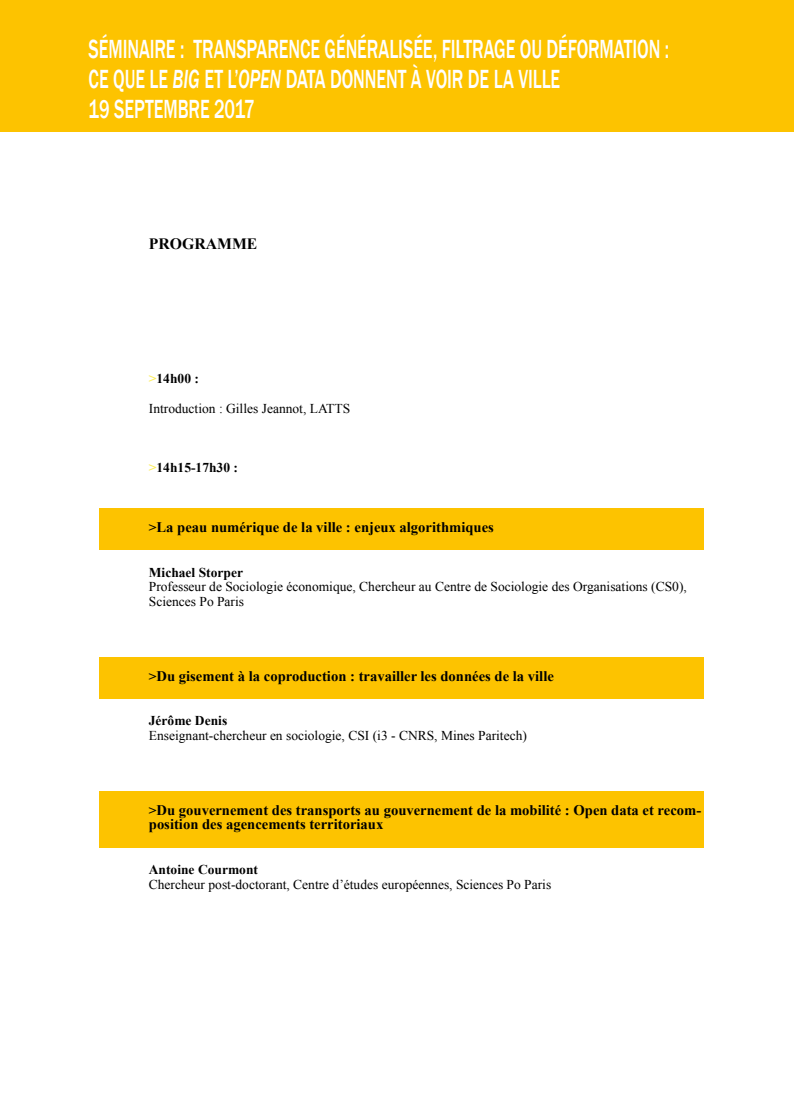
<style>
.page{position:relative;width:794px;height:1102px;background:#fff}
.page>*{position:absolute;margin:0;border:0;box-sizing:border-box;transform-origin:0 0}
.t1{font:500 27px/30px "Franklin Gothic";letter-spacing:-.005em;color:#fff;scale:.67 1}
.t2{font:700 15.75px "Times New Roman";color:#000}
.t3{font:700 14.62px/14.9px "Times New Roman";color:#000}
.t4{font:13.5px/14.9px "Times New Roman";color:#000}
.t5{font:700 13.5px "Times New Roman";color:#000}
.s1{font-style:italic}
.s2{color:#fced56}
.s3{font-size:13.5px}
</style>
<div class="page">
<div style="left:0;top:0;width:793px;height:131px;background:#fdc300"></div>
<div style="left:99px;top:508px;width:605px;height:42px;background:#fdc300"></div>
<div style="left:99px;top:657px;width:605px;height:41px;background:#fdc300"></div>
<div style="left:99px;top:791px;width:605px;height:56px;background:#fdc300"></div>
<div style="left:769px;top:0;width:25px;height:131px;background:#fdc300"></div>
<h1 class="t1" style="left:89px;top:34px;width:868px">SÉMINAIRE : TRANSPARENCE GÉNÉRALISÉE, FILTRAGE OU DÉFORMATION :<br>CE QUE LE <span class="s1">BIG</span> ET L’<span class="s1">OPEN</span> DATA DONNENT À VOIR DE LA VILLE<br>19 SEPTEMBRE 2017</h1>
<p class="t2" style="left:149px;top:233px;width:110px">PROGRAMME</p>
<p class="t5" style="left:149px;top:369px;width:52px"><span class="s2">&gt;</span>14h00 :</p>
<p class="t4" style="left:149px;top:401px;width:203px">Introduction : Gilles Jeannot, LATTS</p>
<p class="t5" style="left:149px;top:459px;width:91px"><span class="s2">&gt;</span>14h15-17h30 :</p>
<p class="t3" style="left:149px;top:519px;width:346px"><span class="s3">&gt;</span>La peau numérique de la ville : enjeux algorithmiques</p>
<p class="t5" style="left:149px;top:563px;width:96px">Michael Storper</p>
<p class="t4" style="left:149px;top:579px;width:539px">Professeur de Sociologie économique, Chercheur au Centre de Sociologie des Organisations (CS0),<br>Sciences Po Paris</p>
<p class="t3" style="left:149px;top:668px;width:406px"><span class="s3">&gt;</span>Du gisement à la coproduction : travailler les données de la ville</p>
<p class="t5" style="left:149px;top:711px;width:80px">Jérôme Denis</p>
<p class="t4" style="left:149px;top:728px;width:379px">Enseignant-chercheur en sociologie, CSI (i3 - CNRS, Mines Paritech)</p>
<p class="t3" style="left:149px;top:802px;width:554px"><span class="s3">&gt;</span>Du gouvernement des transports au gouvernement de la mobilité : Open data et recom&shy;position des agencements territoriaux</p>
<p class="t5" style="left:149px;top:860px;width:111px">Antoine Courmont</p>
<p class="t4" style="left:149px;top:877px;width:404px">Chercheur post-doctorant, Centre d’études européennes, Sciences Po Paris</p>
</div>
